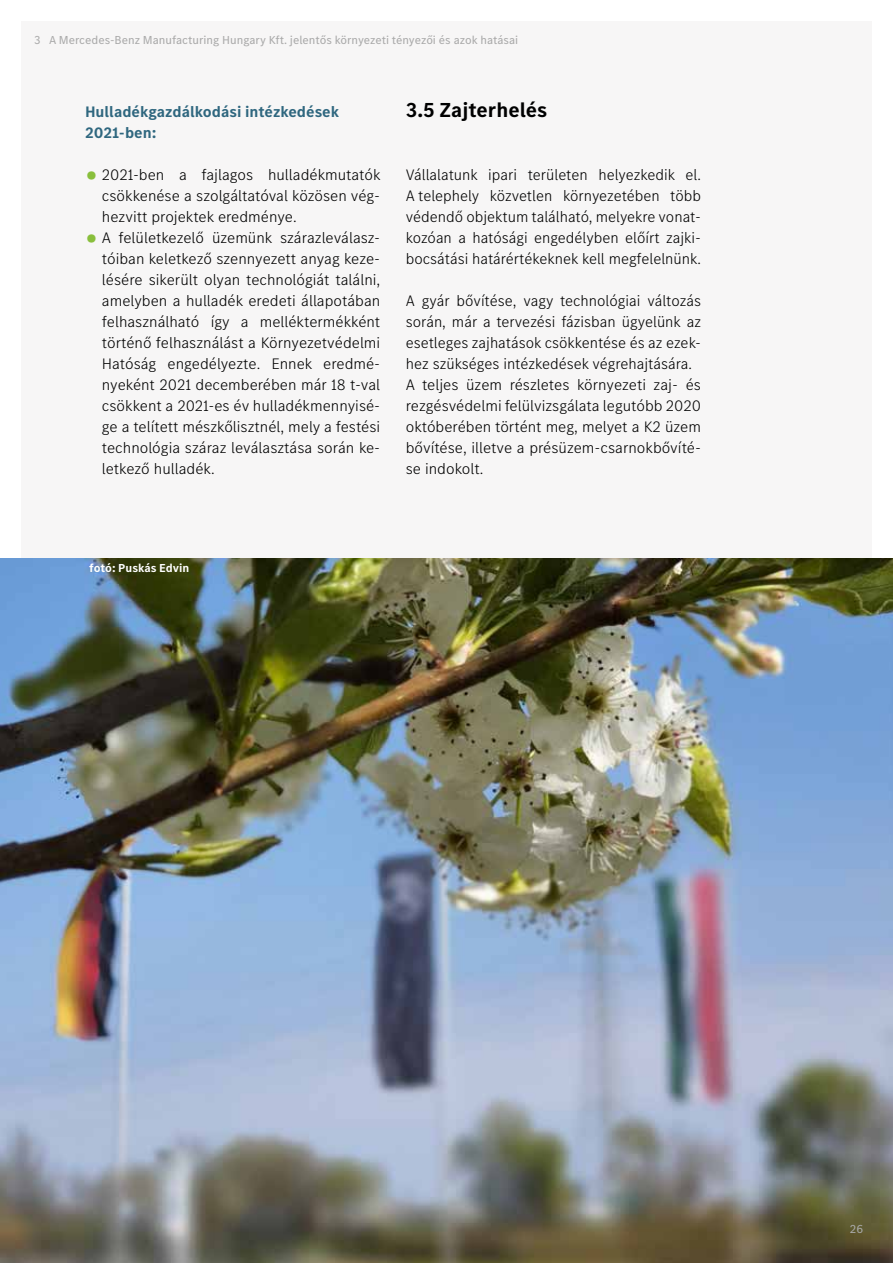
<style>
.page{position:relative;width:893px;height:1263px;background:#fff}
.page>*{position:absolute;margin:0;border:0;box-sizing:border-box;transform-origin:0 0}
.t1{font:700 21px "MB Corpo S Text";color:#000}
.t2{font:300 15.75px/21px "MB Corpo S Text";color:#000;text-align:justify}
.t3{font:700 15.75px/21px "MB Corpo S Text";color:#2f677f}
.t4{font:12px "MB Corpo S Text";color:#aaa}
.t5{font:700 12px "MB Corpo S Text";letter-spacing:-.005em;color:#fff}
.s1{font-size:27px;color:#89bf3c}
</style>
<div class="page">
<div style="left:21px;top:21px;width:851px;height:1221px;background:#f7f6f6"></div>
<img style="left:0;top:558px;width:893px;height:705px">
<p class="t4" style="left:34px;top:32px;width:486px">3 A Mercedes-Benz Manufacturing Hungary Kft. jelentős környezeti tényezői és azok hatásai</p>
<p class="t3" style="left:85px;top:101px;width:256px">Hulladékgazdálkodási intézkedések<br>2021-ben:</p>
<p class="t2" style="left:102px;top:163px;width:280px;text-indent:-17px"><span class="s1">•</span> 2021-ben a fajlagos hulladékmutatók csökkenése a szolgáltatóval közösen vég&shy;hezvitt projektek eredménye.</p>
<p class="t2" style="left:102px;top:226px;width:280px;text-indent:-17px"><span class="s1">•</span> A felületkezelő üzemünk szárazleválasz&shy;tóiban keletkező szennyezett anyag keze&shy;lésére sikerült olyan technológiát találni, amelyben a hulladék eredeti állapotában felhasználható így a melléktermékként történő felhasználást a Környezetvédelmi Hatóság engedélyezte. Ennek eredmé&shy;nyeként 2021 decemberében már 18 t-val csökkent a 2021-es év hulladékmennyisé&shy;ge a telített mészkőlisztnél, mely a festési technológia száraz leválasztása során ke&shy;letkező hulladék.</p>
<h1 class="t1" style="left:406px;top:96px;width:143px">3.5 Zajterhelés</h1>
<p class="t2" style="left:406px;top:163px;width:297px">Vállalatunk ipari területen helyezkedik el.<br>A telephely közvetlen környezetében több védendő objektum található, melyekre vonat&shy;kozóan a hatósági engedélyben előírt zajki&shy;bocsátási határértékeknek kell megfelelnünk.</p>
<p class="t2" style="left:406px;top:290px;width:297px;text-align:left">A gyár bővítése, vagy technológiai változás során, már a tervezési fázisban ügyelünk az esetleges zajhatások csökkentése és az ezek&shy;hez szükséges intézkedések végrehajtására.<br>A teljes üzem részletes környezeti zaj- és rezgésvédelmi felülvizsgálata legutóbb 2020 októberében történt meg, melyet a K2 üzem bővítése, illetve a présüzem-csarnokbővíté&shy;se indokolt.</p>
<p class="t5" style="left:89px;top:560px;width:102px">fotó: Puskás Edvin</p>
<p class="t4" style="left:850px;top:1221px;width:15px">26</p>
</div>
